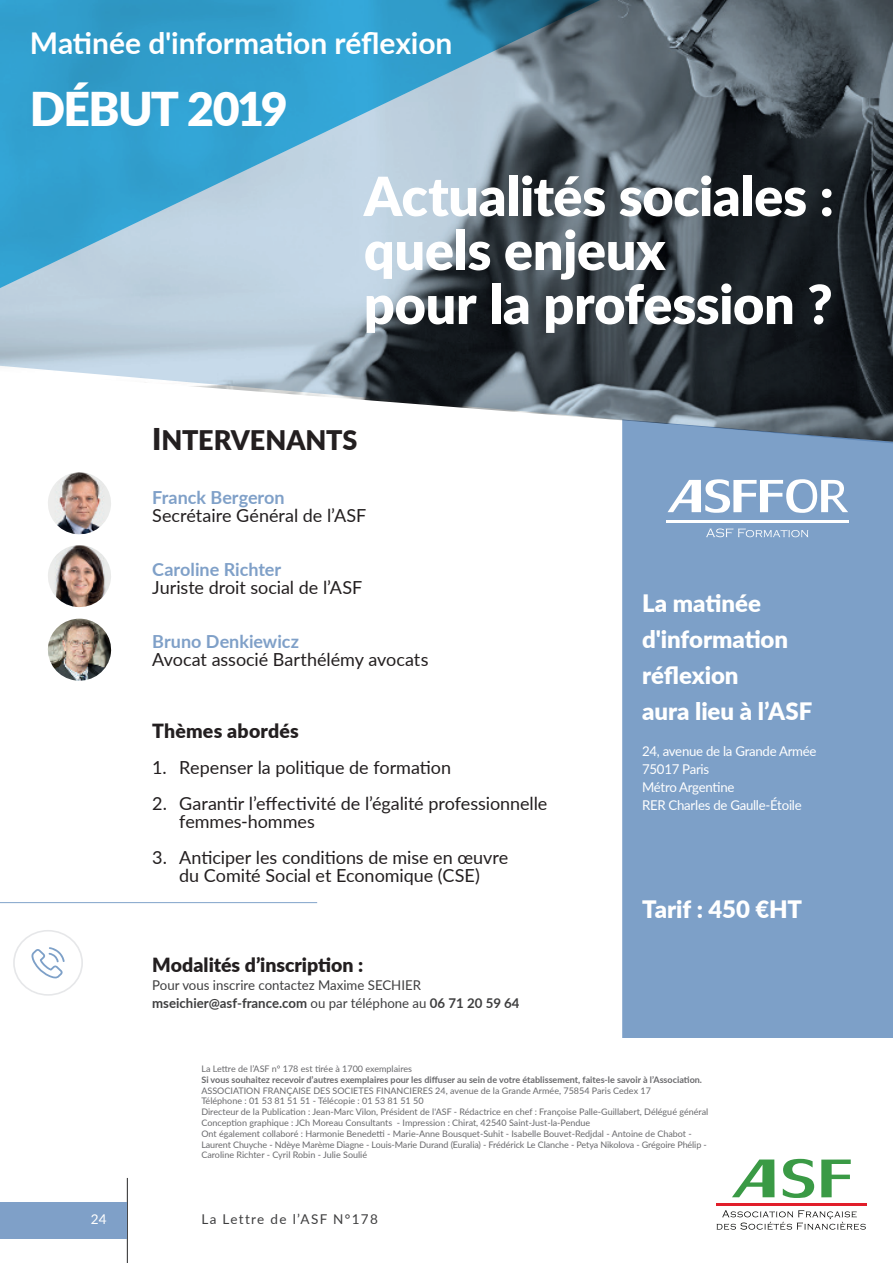
<style>
.page{position:relative;width:893px;height:1263px;background:#fff}
.page>*{position:absolute;margin:0;border:0;box-sizing:border-box;transform-origin:0 0}
.t1{font:900 54px/54px "Lato";letter-spacing:-.005em;color:#fff}
.t2{font:900 46.5px "Lato";letter-spacing:-.035em;color:#fff}
.t3{font:700 30px "Lato";letter-spacing:-.005em;color:#fff}
.t4{font:900 27px "Lato";letter-spacing:-.005em;color:#231f20}
.t5{font:900 24px/36px "Lato";color:#fff}
.t6{font:900 19.5px "Lato";color:#231f20}
.t7{font:18px/18px "Lato";letter-spacing:-.005em;color:#231f20}
.t8{font:700 18px "Lato";color:#7fa0c8}
.t9{font:13.5px/18px "Lato";color:#3e3e3f}
.t10{font:13.5px/18px "Lato";letter-spacing:-.02em;color:#fff}
.t11{font:13.5px "Lato";letter-spacing:.1em;color:#3e3e3f}
.t12{font:9px/10.8px "Lato";color:#69696c}
.t13{font:700 9px "Lato";color:#69696c}
.s1{font-size:30px}
.s2{font-weight:700}
</style>
<div class="page">
<hr style="left:127px;top:1178px;width:1px;height:85px;background:#3e3e3f">
<div style="left:0;top:1202px;width:127px;height:36px;background:#7fa0c8"></div>
<svg style="left:732px;top:1159px;width:42px;height:38px"></svg>
<svg style="left:783px;top:1159px;width:31px;height:39px"></svg>
<svg style="left:821px;top:1159px;width:30px;height:38px"></svg>
<svg style="left:717px;top:1210px;width:149px;height:20px"></svg>
<hr style="left:716px;top:1203px;width:150px;height:2px;background:#e11e2a">
<svg style="left:0;top:0;width:893px;height:421px;background:#616a71"></svg>
<svg style="left:0;top:0;width:749px;height:308px;background:#6293ab"></svg>
<div style="left:622px;top:419px;width:271px;height:618px;background:#7da0c8"></div>
<hr style="left:0;top:902px;width:317px;height:1px;background:#7da0c8">
<div style="left:13px;top:930px;width:70px;height:66px;border:2px solid #e6e7e9;border-radius:50%"></div>
<svg style="left:31px;top:947px;width:34px;height:31px"></svg>
<img style="left:48px;top:545px;width:63px;height:62px">
<img style="left:48px;top:472px;width:63px;height:63px">
<img style="left:48px;top:619px;width:64px;height:62px">
<svg style="left:667px;top:479px;width:181px;height:34px"></svg>
<hr style="left:666px;top:520px;width:182px;height:2px;background:#fff">
<svg style="left:706px;top:528px;width:102px;height:9px"></svg>
<h3 class="t3" style="left:30px;top:21px;width:424px">Matinée d'information réflexion</h3>
<h2 class="t2" style="left:30px;top:74px;width:259px">DÉBUT 2019</h2>
<h1 class="t1" style="left:364px;top:167px;width:472px">Actualités sociales : quels enjeux<br>pour la profession ?</h1>
<h3 class="t4" style="left:152px;top:420px;width:207px"><span class="s1">I</span>NTERVENANTS</h3>
<h3 class="t8" style="left:152px;top:484px;width:134px">Franck Bergeron</h3>
<h3 class="t7" style="left:152px;top:506px;width:216px">Secrétaire Général de l’ASF</h3>
<h3 class="t8" style="left:152px;top:556px;width:130px">Caroline Richter</h3>
<h3 class="t7" style="left:152px;top:578px;width:212px">Juriste droit social de l’ASF</h3>
<h3 class="t8" style="left:152px;top:628px;width:148px">Bruno Denkiewicz</h3>
<h3 class="t7" style="left:152px;top:650px;width:278px">Avocat associé Barthélémy avocats</h3>
<h3 class="t6" style="left:152px;top:716px;width:148px">Thèmes abordés</h3>
<h3 class="t7" style="left:152px;top:758px;width:300px">1. Repenser la politique de formation</h3>
<h3 class="t7" style="left:179px;top:794px;width:370px;text-indent:-27px">2. Garantir l’effectivité de l’égalité professionnelle femmes-hommes</h3>
<h3 class="t7" style="left:152px;top:848px;width:358px;text-align:center">3. Anticiper les conditions de mise en œuvre du Comité Social et Economique (CSE)</h3>
<h3 class="t6" style="left:152px;top:950px;width:213px">Modalités d’inscription :</h3>
<h3 class="t9" style="left:152px;top:976px;width:369px">Pour vous inscrire contactez Maxime SECHIER <span class="s2">mseichier@asf-france.com</span> ou par téléphone au <span class="s2">06 71 20 59 64</span></h3>
<h3 class="t5" style="left:642px;top:584px;width:172px">La matinée d'information réflexion<br>aura lieu à l’ASF</h3>
<h3 class="t10" style="left:642px;top:742px;width:176px">24, avenue de la Grande Armée<br>75017 Paris<br>Métro Argentine<br>RER Charles de Gaulle-Étoile</h3>
<h3 class="t5" style="left:642px;top:890px;width:162px">Tarif : 450 €HT</h3>
<p class="t12" style="left:201px;top:1063px;width:212px">La Lettre de l’ASF n° 178 est tirée à 1700 exemplaires</p>
<p class="t13" style="left:201px;top:1073px;width:502px">Si vous souhaitez recevoir d’autres exemplaires pour les diffuser au sein de votre établissement, faites-le savoir à l’Association.</p>
<p class="t12" style="left:201px;top:1084px;width:508px">ASSOCIATION FRANÇAISE DES SOCIETES FINANCIERES 24, avenue de la Grande Armée, 75854 Paris Cedex 17<br>Téléphone : 01 53 81 51 51 - Télécopie : 01 53 81 51 50<br>Directeur de la Publication : Jean-Marc Vilon, Président de l'ASF - Rédactrice en chef : Françoise Palle-Guillabert, Délégué général Conception graphique : JCh Moreau Consultants - Impression : Chirat, 42540 Saint-Just-la-Pendue<br>Ont également collaboré : Harmonie Benedetti - Marie-Anne Bousquet-Suhit - Isabelle Bouvet-Redjdal - Antoine de Chabot - Laurent Chuyche - Ndèye Marème Diagne - Louis-Marie Durand (Euralia) - Frédérick Le Clanche - Petya Nikolova - Grégoire Phélip - Caroline Richter - Cyril Robin - Julie Soulié</p>
<h3 class="t10" style="left:91px;top:1210px;width:17px">24</h3>
<h3 class="t11" style="left:201px;top:1209px;width:178px">La Lettre de l’ASF N°178</h3>
</div>
